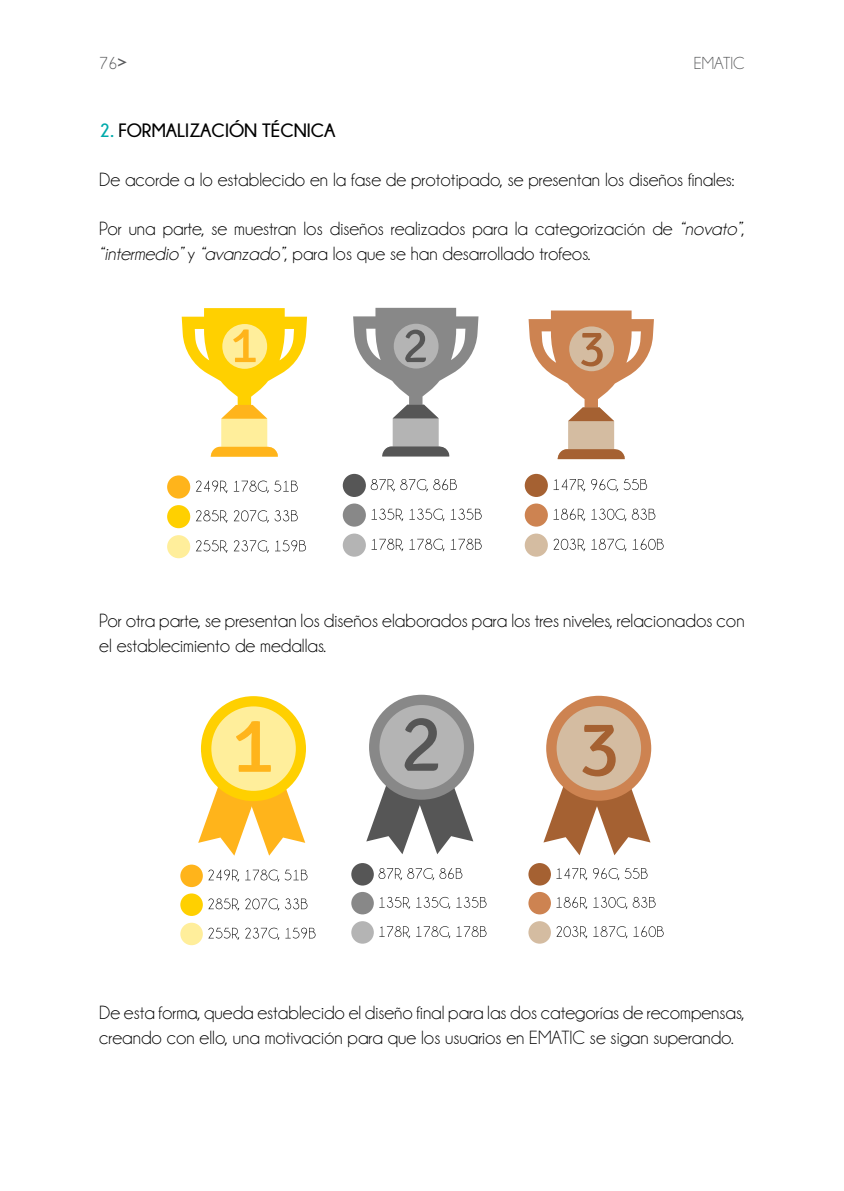
<style>
.page{position:relative;width:844px;height:1191px;background:#fff}
.page>*{position:absolute;margin:0;border:0;box-sizing:border-box;transform-origin:0 0}
.t1{font:19.25px/24.5px "Champagne&Limousines";color:#000}
.t2{font:700 19.25px "Champagne&Limousines";color:#000}
.t3{font:17.5px "Champagne&Limousines";color:#57585a}
.s1{font-weight:700}
.s2{color:#00aaab}
.s3{font-style:italic}
</style>
<div class="page">
<div style="left:546px;top:696px;width:105px;height:104px;background:#cd8351;border-radius:50%"></div>
<div style="left:556px;top:706px;width:85px;height:84px;background:#d4bca1;border-radius:50%"></div>
<svg style="left:543px;top:725px;width:107px;height:130px"></svg>
<div style="left:369px;top:694px;width:105px;height:105px;background:#888;border-radius:50%"></div>
<div style="left:379px;top:705px;width:85px;height:84px;background:#b4b4b4;border-radius:50%"></div>
<svg style="left:366px;top:718px;width:107px;height:136px"></svg>
<div style="left:201px;top:696px;width:105px;height:105px;background:#ffd000;border-radius:50%"></div>
<div style="left:211px;top:706px;width:85px;height:85px;background:#ffee9b;border-radius:50%"></div>
<svg style="left:198px;top:721px;width:107px;height:134px"></svg>
<div style="left:180px;top:864px;width:23px;height:23px;background:#ffb41b;border-radius:50%"></div>
<svg style="left:208px;top:869px;width:31px;height:12px"></svg>
<svg style="left:245px;top:869px;width:62px;height:12px"></svg>
<div style="left:180px;top:893px;width:23px;height:23px;background:#ffd000;border-radius:50%"></div>
<svg style="left:208px;top:898px;width:31px;height:12px"></svg>
<svg style="left:245px;top:898px;width:34px;height:12px"></svg>
<svg style="left:285px;top:898px;width:22px;height:11px"></svg>
<div style="left:180px;top:922px;width:23px;height:23px;background:#ffee9b;border-radius:50%"></div>
<svg style="left:208px;top:927px;width:31px;height:13px"></svg>
<svg style="left:245px;top:927px;width:34px;height:13px"></svg>
<svg style="left:285px;top:927px;width:30px;height:11px"></svg>
<div style="left:351px;top:863px;width:23px;height:22px;background:#565656;border-radius:50%"></div>
<svg style="left:378px;top:868px;width:84px;height:12px"></svg>
<div style="left:351px;top:892px;width:23px;height:22px;background:#888;border-radius:50%"></div>
<svg style="left:379px;top:897px;width:31px;height:12px"></svg>
<svg style="left:416px;top:897px;width:34px;height:12px"></svg>
<svg style="left:457px;top:897px;width:29px;height:10px"></svg>
<div style="left:351px;top:921px;width:23px;height:22px;background:#b4b4b4;border-radius:50%"></div>
<svg style="left:379px;top:926px;width:31px;height:12px"></svg>
<svg style="left:416px;top:926px;width:34px;height:12px"></svg>
<svg style="left:456px;top:926px;width:30px;height:11px"></svg>
<div style="left:528px;top:863px;width:23px;height:22px;background:#a56132;border-radius:50%"></div>
<svg style="left:556px;top:868px;width:31px;height:12px"></svg>
<svg style="left:593px;top:868px;width:54px;height:12px"></svg>
<div style="left:528px;top:892px;width:23px;height:22px;background:#cd8351;border-radius:50%"></div>
<svg style="left:556px;top:897px;width:31px;height:12px"></svg>
<svg style="left:593px;top:897px;width:62px;height:12px"></svg>
<div style="left:528px;top:921px;width:23px;height:22px;background:#d4bca1;border-radius:50%"></div>
<svg style="left:556px;top:926px;width:31px;height:12px"></svg>
<svg style="left:593px;top:926px;width:34px;height:12px"></svg>
<svg style="left:633px;top:926px;width:30px;height:11px"></svg>
<div style="left:167px;top:475px;width:23px;height:23px;background:#ffb41b;border-radius:50%"></div>
<svg style="left:196px;top:480px;width:32px;height:13px"></svg>
<svg style="left:234px;top:480px;width:64px;height:13px"></svg>
<div style="left:167px;top:505px;width:23px;height:23px;background:#ffd000;border-radius:50%"></div>
<svg style="left:196px;top:510px;width:32px;height:13px"></svg>
<svg style="left:234px;top:510px;width:64px;height:13px"></svg>
<div style="left:167px;top:535px;width:23px;height:23px;background:#ffee9b;border-radius:50%"></div>
<svg style="left:196px;top:540px;width:32px;height:13px"></svg>
<svg style="left:234px;top:540px;width:35px;height:13px"></svg>
<svg style="left:275px;top:540px;width:31px;height:11px"></svg>
<div style="left:342px;top:474px;width:24px;height:23px;background:#565656;border-radius:50%"></div>
<svg style="left:370px;top:479px;width:86px;height:12px"></svg>
<div style="left:342px;top:503px;width:24px;height:23px;background:#888;border-radius:50%"></div>
<svg style="left:371px;top:508px;width:32px;height:13px"></svg>
<svg style="left:409px;top:508px;width:35px;height:13px"></svg>
<svg style="left:450px;top:508px;width:31px;height:12px"></svg>
<div style="left:342px;top:533px;width:24px;height:23px;background:#b4b4b4;border-radius:50%"></div>
<svg style="left:371px;top:538px;width:32px;height:13px"></svg>
<svg style="left:409px;top:538px;width:35px;height:13px"></svg>
<svg style="left:450px;top:538px;width:31px;height:12px"></svg>
<div style="left:524px;top:474px;width:23px;height:23px;background:#a56132;border-radius:50%"></div>
<svg style="left:553px;top:479px;width:32px;height:12px"></svg>
<svg style="left:591px;top:479px;width:56px;height:12px"></svg>
<div style="left:524px;top:503px;width:23px;height:23px;background:#cd8351;border-radius:50%"></div>
<svg style="left:553px;top:508px;width:32px;height:13px"></svg>
<svg style="left:591px;top:508px;width:64px;height:13px"></svg>
<div style="left:524px;top:533px;width:23px;height:23px;background:#d4bca1;border-radius:50%"></div>
<svg style="left:553px;top:538px;width:32px;height:13px"></svg>
<svg style="left:591px;top:538px;width:35px;height:13px"></svg>
<svg style="left:632px;top:539px;width:31px;height:11px"></svg>
<svg style="left:182px;top:308px;width:125px;height:149px"></svg>
<svg style="left:353px;top:308px;width:125px;height:148px"></svg>
<svg style="left:528px;top:310px;width:125px;height:149px"></svg>
<p class="t3" style="left:99px;top:55px;width:30px">76<span class="s1">&gt;</span></p>
<p class="t3" style="left:693px;top:54px;width:52px">EMATIC</p>
<p class="t2" style="left:99px;top:120px;width:238px"><span class="s2">2.</span> FORMALIZACIÓN TÉCNICA</p>
<p class="t1" style="left:99px;top:167px;width:636px">De acorde a lo establecido en la fase de prototipado, se presentan los diseños finales:</p>
<p class="t1" style="left:99px;top:216px;width:646px">Por una parte, se muestran los diseños realizados para la categorización de <span class="s3">“novato”</span>, <span class="s3">“intermedio”</span> y <span class="s3">“avanzado”</span>, para los que se han desarrollado trofeos.</p>
<p class="t1" style="left:99px;top:608px;width:646px">Por otra parte, se presentan los diseños elaborados para los tres niveles, relacionados con el establecimiento de medallas.</p>
<p class="t1" style="left:99px;top:1000px;width:646px">De esta forma, queda establecido el diseño final para las dos categorías de recompensas, creando con ello, una motivación para que los usuarios en EMATIC se sigan superando.</p>
</div>
